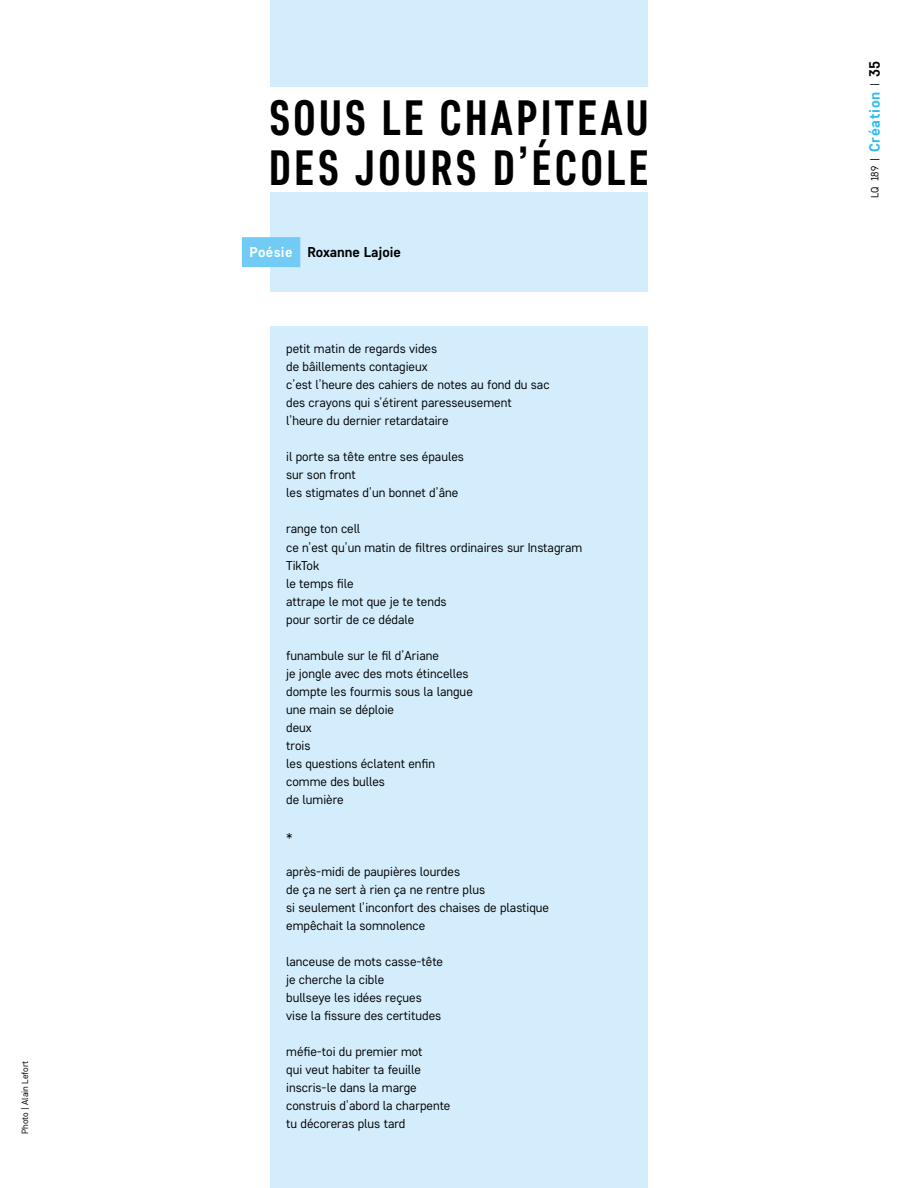
<style>
.page{position:relative;width:918px;height:1188px;background:#fff}
.page>*{position:absolute;margin:0;border:0;box-sizing:border-box;transform-origin:0 0}
.t1{font:700 49.5px/49.5px "Core Sans D57 Cn";letter-spacing:.07em;color:#000}
.t2{font:700 15px "Core Sans D55";letter-spacing:.05em;color:#29bdef}
.t3{font:700 14.25px "Core Sans D55";color:#000}
.t4{font:12.75px/18px "Core Sans D35";color:#000}
.t5{font:9px "Core Sans D35";color:#000}
.s1{color:#fff}
.s2{font-family:"Core Sans D35";font-weight:400;font-size:10.5px;color:#000}
.s3{color:#000}
</style>
<div class="page">
<div style="left:270px;top:0;width:378px;height:1188px;background:#d3edfc"></div>
<div style="left:242px;top:237px;width:58px;height:30px;background:#71cbf4"></div>
<div style="left:162px;top:87px;width:594px;height:105px;background:#fff"></div>
<div style="left:162px;top:293px;width:594px;height:33px;background:#fff"></div>
<p class="t5" style="left:19px;top:1134px;width:75px;rotate:-90deg">Photo | Alain Lefort</p>
<h1 class="t1" style="left:269px;top:93px;width:381px">SOUS LE CHAPITEAU<br>DES JOURS D’ÉCOLE</h1>
<p class="t3" style="left:249px;top:242px;width:153px"><span class="s1">Poésie</span> Roxanne Lajoie</p>
<p class="t4" style="left:286px;top:340px;width:265px">petit matin de regards vides<br>de bâillements contagieux<br>c’est l’heure des cahiers de notes au fond du sac des crayons qui s’étirent paresseusement l’heure du dernier retardataire</p>
<p class="t4" style="left:286px;top:448px;width:179px">il porte sa tête entre ses épaules sur son front<br>les stigmates d’un bonnet d’âne</p>
<p class="t4" style="left:286px;top:520px;width:298px">range ton cell<br>ce n’est qu’un matin de filtres ordinaires sur Instagram<br>TikTok<br>le temps file<br>attrape le mot que je te tends<br>pour sortir de ce dédale</p>
<p class="t4" style="left:286px;top:646px;width:188px">funambule sur le fil d’Ariane<br>je jongle avec des mots étincelles dompte les fourmis sous la langue une main se déploie<br>deux<br>trois<br>les questions éclatent enfin comme des bulles<br>de lumière</p>
<p class="t4" style="left:286px;top:826px;width:8px">*</p>
<p class="t4" style="left:286px;top:862px;width:264px">après-midi de paupières lourdes<br>de ça ne sert à rien ça ne rentre plus<br>si seulement l’inconfort des chaises de plastique empêchait la somnolence</p>
<p class="t4" style="left:286px;top:952px;width:158px">lanceuse de mots casse-tête je cherche la cible<br>bullseye les idées reçues vise la fissure des certitudes</p>
<p class="t4" style="left:286px;top:1042px;width:166px">méfie-toi du premier mot<br>qui veut habiter ta feuille inscris-le dans la marge construis d’abord la charpente tu décoreras plus tard</p>
<p class="t2" style="left:865px;top:198px;width:138px;rotate:-90deg"><span class="s2">LQ 189 |</span> Création <span class="s2">|</span> <span class="s3">35</span></p>
</div>
